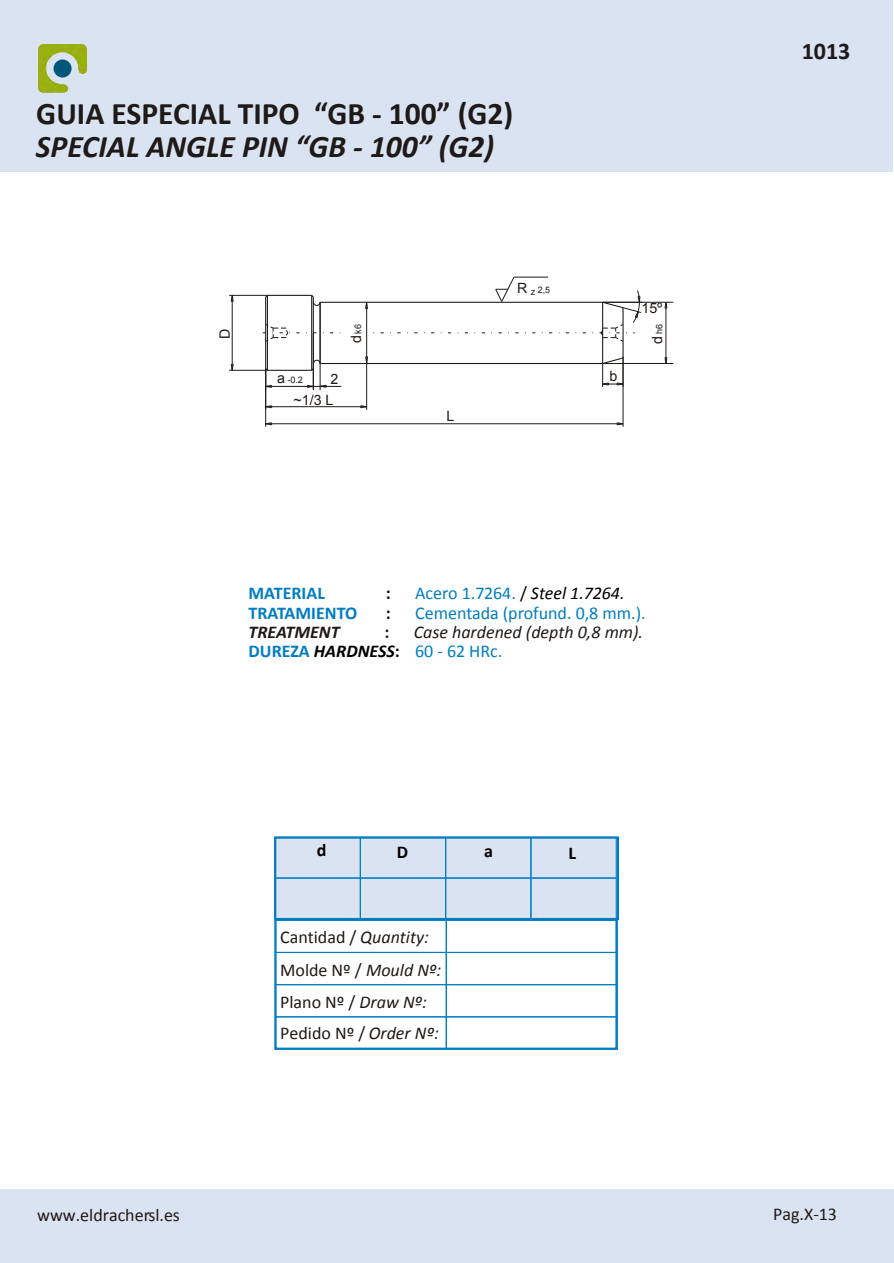
<style>
.page{position:relative;width:894px;height:1263px;background:#fff}
.page>*{position:absolute;margin:0;border:0;box-sizing:border-box;transform-origin:0 0}
.t1{font:700 31.5px "Calibri";color:#1f1a17}
.t2{font:italic 700 31.5px "Calibri";color:#1f1a17}
.t3{font:700 24px "Calibri";color:#1f1a17}
.t4{font:18px/32px "Calibri";color:#1f1a17}
.t5{font:18px/37.8px "Calibri";color:#007dc2}
.t6{font:italic 18px "Calibri";color:#1f1a17}
.t7{font:700 18px "Calibri";color:#007dc2}
.t8{font:italic 700 18px "Calibri";color:#1f1a17}
.t9{font:700 18px "Calibri";color:#000}
.t10{font:700 18px "Calibri";color:#1f1a17}
.t11{font:14.25px "Arial";color:#1f1a17}
.t12{font:9px "Arial";color:#1f1a17}
.t13{font:8.85px "Arial";color:#1f1a17}
.s1{font-size:14.25px}
.s2{font-size:14.1px}
.s3{color:#000}
.s4{font-style:italic;color:#000}
.s5{font-weight:700}
.s6{font-weight:700;font-style:italic;color:#000}
.s7{font-weight:700;color:#000}
.s8{font-style:italic}
</style>
<div class="page">
<div style="left:0;top:1189px;width:893px;height:74px;background:#d9e3f2"></div>
<div style="left:0;top:1px;width:893px;height:171px;background:#d9e3f2"></div>
<img style="left:38px;top:44px;width:49px;height:49px">
<div style="left:54px;top:59px;width:18px;height:19px;background:#00577a;border-radius:50%"></div>
<div style="left:274px;top:836px;width:345px;height:84px;background:#d9e3f2;border:2px solid #007dc2"></div>
<div style="left:445px;top:837px;width:86px;height:42px;border:1px solid #007dc2"></div>
<div style="left:445px;top:878px;width:86px;height:41px;border:1px solid #007dc2"></div>
<div style="left:530px;top:837px;width:87px;height:42px;border:1px solid #007dc2"></div>
<div style="left:530px;top:878px;width:87px;height:41px;border:1px solid #007dc2"></div>
<div style="left:275px;top:952px;width:172px;height:33px;border:1px solid #007dc2"></div>
<div style="left:275px;top:984px;width:172px;height:33px;border:1px solid #007dc2"></div>
<div style="left:275px;top:1016px;width:172px;height:34px;border:1px solid #007dc2"></div>
<div style="left:446px;top:952px;width:172px;height:33px;border:1px solid #007dc2"></div>
<div style="left:446px;top:984px;width:172px;height:33px;border:1px solid #007dc2"></div>
<div style="left:446px;top:1016px;width:172px;height:34px;border:1px solid #007dc2"></div>
<div style="left:274px;top:918px;width:344px;height:132px;border:2px solid #007dc2"></div>
<div style="left:275px;top:837px;width:86px;height:42px;border:1px solid #007dc2"></div>
<div style="left:360px;top:837px;width:86px;height:42px;border:1px solid #007dc2"></div>
<div style="left:360px;top:878px;width:86px;height:41px;border:1px solid #007dc2"></div>
<hr style="left:320px;top:363px;width:283px;height:1px;background:#1f1a17">
<hr style="left:266px;top:424px;width:357px;height:1px;background:#1f1a17">
<hr style="left:311px;top:295px;width:1px;height:75px;background:#1f1a17">
<hr style="left:267px;top:295px;width:1px;height:75px;background:#1f1a17">
<hr style="left:265px;top:369px;width:1px;height:58px;background:#1f1a17">
<hr style="left:366px;top:364px;width:1px;height:46px;background:#1f1a17">
<hr style="left:320px;top:302px;width:1px;height:88px;background:#1f1a17">
<hr style="left:313px;top:333px;width:1px;height:57px;background:#1f1a17">
<hr style="left:232px;top:295px;width:1px;height:75px;background:#1f1a17">
<hr style="left:229px;top:370px;width:38px;height:1px;background:#1f1a17">
<hr style="left:266px;top:406px;width:101px;height:1px;background:#1f1a17">
<hr style="left:267px;top:370px;width:45px;height:1px;background:#1f1a17">
<hr style="left:266px;top:386px;width:75px;height:1px;background:#1f1a17">
<svg style="left:265px;top:422px;width:7px;height:3px"></svg>
<svg style="left:266px;top:405px;width:6px;height:3px"></svg>
<svg style="left:264px;top:367px;width:8px;height:22px"></svg>
<svg style="left:360px;top:405px;width:7px;height:3px"></svg>
<hr style="left:229px;top:295px;width:38px;height:1px;background:#1f1a17">
<svg style="left:231px;top:364px;width:3px;height:7px"></svg>
<svg style="left:365px;top:356px;width:3px;height:7px"></svg>
<svg style="left:231px;top:295px;width:3px;height:7px"></svg>
<svg style="left:307px;top:359px;width:20px;height:30px"></svg>
<hr style="left:265px;top:297px;width:1px;height:72px;background:#1f1a17">
<hr style="left:313px;top:297px;width:1px;height:72px;background:#1f1a17">
<hr style="left:320px;top:302px;width:1px;height:62px;background:#1f1a17">
<hr style="left:623px;top:357px;width:1px;height:70px;background:#1f1a17">
<svg style="left:617px;top:422px;width:6px;height:3px"></svg>
<hr style="left:603px;top:302px;width:70px;height:1px;background:#1f1a17">
<hr style="left:603px;top:363px;width:70px;height:1px;background:#1f1a17">
<hr style="left:602px;top:302px;width:1px;height:62px;background:#1f1a17">
<hr style="left:623px;top:309px;width:1px;height:48px;background:#1f1a17">
<svg style="left:601px;top:356px;width:23px;height:31px"></svg>
<hr style="left:666px;top:302px;width:1px;height:62px;background:#1f1a17">
<svg style="left:665px;top:302px;width:2px;height:7px"></svg>
<hr style="left:366px;top:302px;width:1px;height:62px;background:#1f1a17">
<svg style="left:263px;top:277px;width:378px;height:65px"></svg>
<h1 class="t1" style="left:36px;top:93px;width:479px">GUIA ESPECIAL TIPO “GB - 100” (G2)</h1>
<h1 class="t2" style="left:36px;top:126px;width:460px">SPECIAL ANGLE PIN “GB - 100” (G2)</h1>
<p class="t11" style="left:215px;top:339px;width:12px;rotate:-90deg">D</p>
<p class="t12" style="left:352px;top:343px;width:20px;rotate:-90deg"><span class="s1">d</span>k6</p>
<p class="t12" style="left:277px;top:374px;width:27px"><span class="s1">a</span> -0.2</p>
<p class="t11" style="left:330px;top:370px;width:9px">2</p>
<p class="t11" style="left:293px;top:391px;width:42px">~1/3 L</p>
<p class="t11" style="left:447px;top:407px;width:9px">L</p>
<p class="t13" style="left:517px;top:284px;width:35px"><span class="s2">R</span> z 2,5</p>
<p class="t11" style="left:609px;top:367px;width:9px">b</p>
<p class="t11" style="left:641px;top:299px;width:23px">15º</p>
<p class="t12" style="left:653px;top:344px;width:22px;rotate:-90deg"><span class="s1">d</span> h6</p>
<p class="t7" style="left:249px;top:581px;width:78px">MATERIAL</p>
<p class="t9" style="left:386px;top:581px;width:6px">:</p>
<p class="t5" style="left:415px;top:574px;width:211px">Acero 1.7264. <span class="s3">/</span> <span class="s4">Steel 1.7264.</span></p>
<p class="t7" style="left:249px;top:602px;width:110px">TRATAMIENTO</p>
<p class="t9" style="left:386px;top:602px;width:6px">:</p>
<p class="t5" style="left:249px;top:595px;width:399px;text-indent:167px">Cementada (profund. 0,8 mm.).<br><span class="s5">DUREZA</span> <span class="s6">HARDNESS</span><span class="s7">:</span> 60 - 62 HRc.</p>
<p class="t8" style="left:248px;top:620px;width:93px">TREATMENT</p>
<p class="t10" style="left:384px;top:620px;width:6px">:</p>
<p class="t6" style="left:414px;top:620px;width:231px">Case hardened (depth 0,8 mm).</p>
<p class="t9" style="left:317px;top:839px;width:11px">d</p>
<p class="t9" style="left:397px;top:841px;width:13px">D</p>
<p class="t9" style="left:484px;top:839px;width:10px">a</p>
<p class="t9" style="left:568px;top:842px;width:9px">L</p>
<p class="t4" style="left:280px;top:921px;width:163px">Cantidad / <span class="s8">Quantity:<br></span>Molde Nº / <span class="s8">Mould Nº:<br></span>Plano Nº / <span class="s8">Draw Nº:<br></span>Pedido Nº / <span class="s8">Order Nº:</span></p>
<h2 class="t3" style="left:802px;top:36px;width:50px">1013</h2>
<p class="t4" style="left:37px;top:1199px;width:144px">www.eldrachersl.es</p>
<p class="t4" style="left:773px;top:1198px;width:65px">Pag.X-13</p>
</div>
